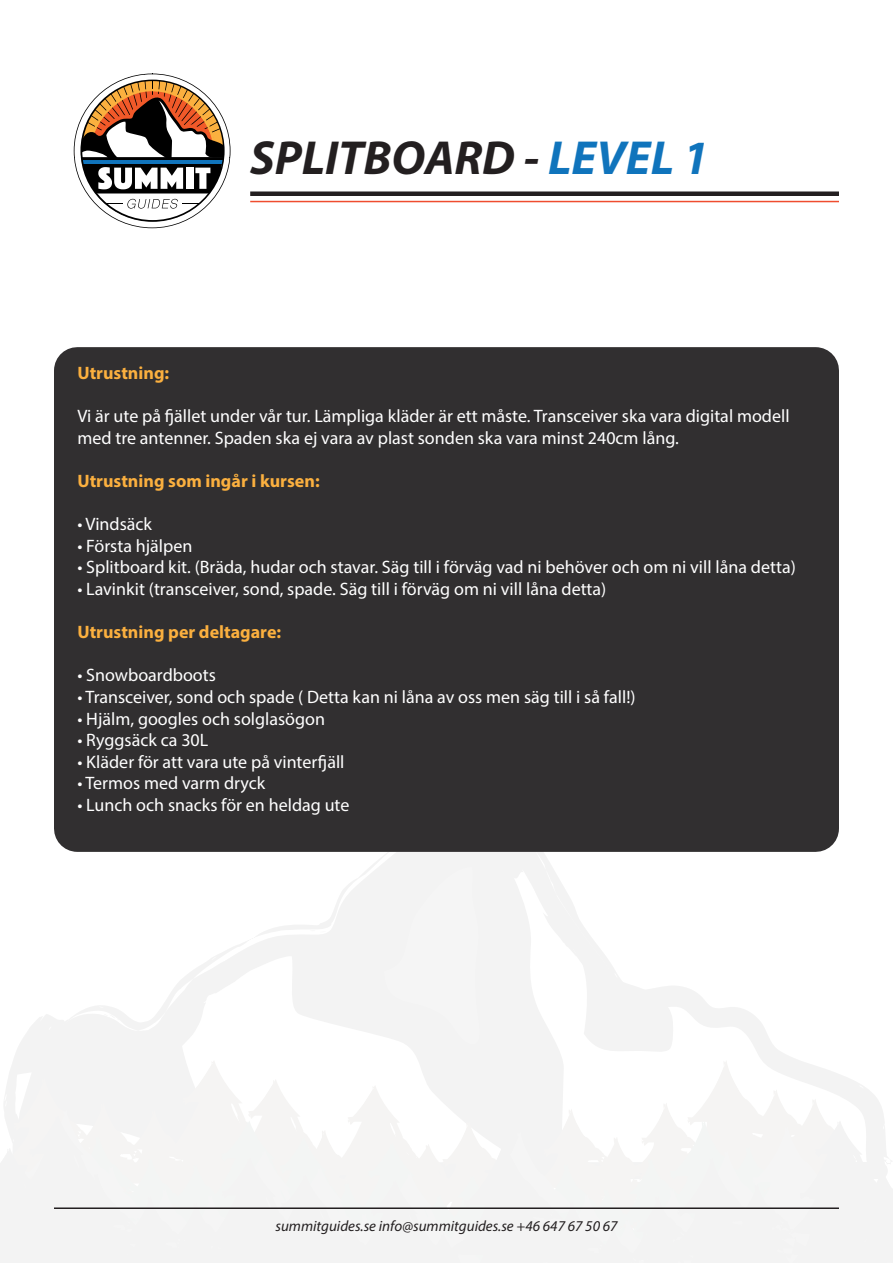
<style>
.page{position:relative;width:893px;height:1263px;background:#fff}
.page>*{position:absolute;margin:0;border:0;box-sizing:border-box;transform-origin:0 0}
.t1{font:italic 700 48px "Myriad Pro";color:#231f20}
.t2{font:18px/21.6px "Myriad Pro";color:#fff}
.t3{font:700 18px "Myriad Pro";color:#fbb03f}
.t4{font:italic 15px "Myriad Pro";color:#231f20}
.s1{color:#1074bc}
</style>
<div class="page">
<svg style="left:372px;top:852px;width:179px;height:14px;fill:#f3f3f3"></svg>
<svg style="left:0;top:866px;width:893px;height:397px"></svg>
<div style="left:77px;top:370px;width:739px;height:459px;background:#312f30"></div>
<div style="left:54px;top:347px;width:785px;height:505px;border:46px solid #312f30"></div>
<svg style="left:74px;top:74px;width:157px;height:154px"></svg>
<div style="left:250px;top:191px;width:589px;height:5px;background:#231f20"></div>
<hr style="left:54px;top:1207px;width:785px;height:2px;background:#231f20">
<hr style="left:250px;top:201px;width:589px;height:1px;background:#ef4d2f">
<p class="t1" style="left:250px;top:126px;width:460px">SPLITBOARD - <span class="s1">LEVEL 1</span></p>
<p class="t3" style="left:77px;top:361px;width:93px">Utrustning:</p>
<p class="t2" style="left:77px;top:405px;width:714px">Vi är ute på fjället under vår tur. Lämpliga kläder är ett måste. Transceiver ska vara digital modell med tre antenner. Spaden ska ej vara av plast sonden ska vara minst 240cm lång.</p>
<p class="t3" style="left:77px;top:469px;width:244px">Utrustning som ingår i kursen:</p>
<p class="t2" style="left:77px;top:513px;width:76px">• Vindsäck</p>
<p class="t2" style="left:77px;top:535px;width:116px">• Första hjälpen</p>
<p class="t2" style="left:77px;top:556px;width:720px">• Splitboard kit. (Bräda, hudar och stavar. Säg till i förväg vad ni behöver och om ni vill låna detta)</p>
<p class="t2" style="left:77px;top:578px;width:530px">• Lavinkit (transceiver, sond, spade. Säg till i förväg om ni vill låna detta)</p>
<p class="t3" style="left:77px;top:620px;width:205px">Utrustning per deltagare:</p>
<p class="t2" style="left:77px;top:664px;width:140px">• Snowboardboots</p>
<p class="t2" style="left:77px;top:686px;width:560px">• Transceiver, sond och spade ( Detta kan ni låna av oss men säg till i så fall!)</p>
<p class="t2" style="left:77px;top:707px;width:249px">• Hjälm, googles och solglasögon</p>
<p class="t2" style="left:77px;top:729px;width:132px">• Ryggsäck ca 30L</p>
<p class="t2" style="left:77px;top:751px;width:269px">• Kläder för att vara ute på vinterfjäll</p>
<p class="t2" style="left:77px;top:772px;width:189px">• Termos med varm dryck</p>
<p class="t2" style="left:77px;top:794px;width:274px">• Lunch och snacks för en heldag ute</p>
<p class="t4" style="left:275px;top:1216px;width:344px">summitguides.se info@summitguides.se +46 647 67 50 67</p>
</div>
